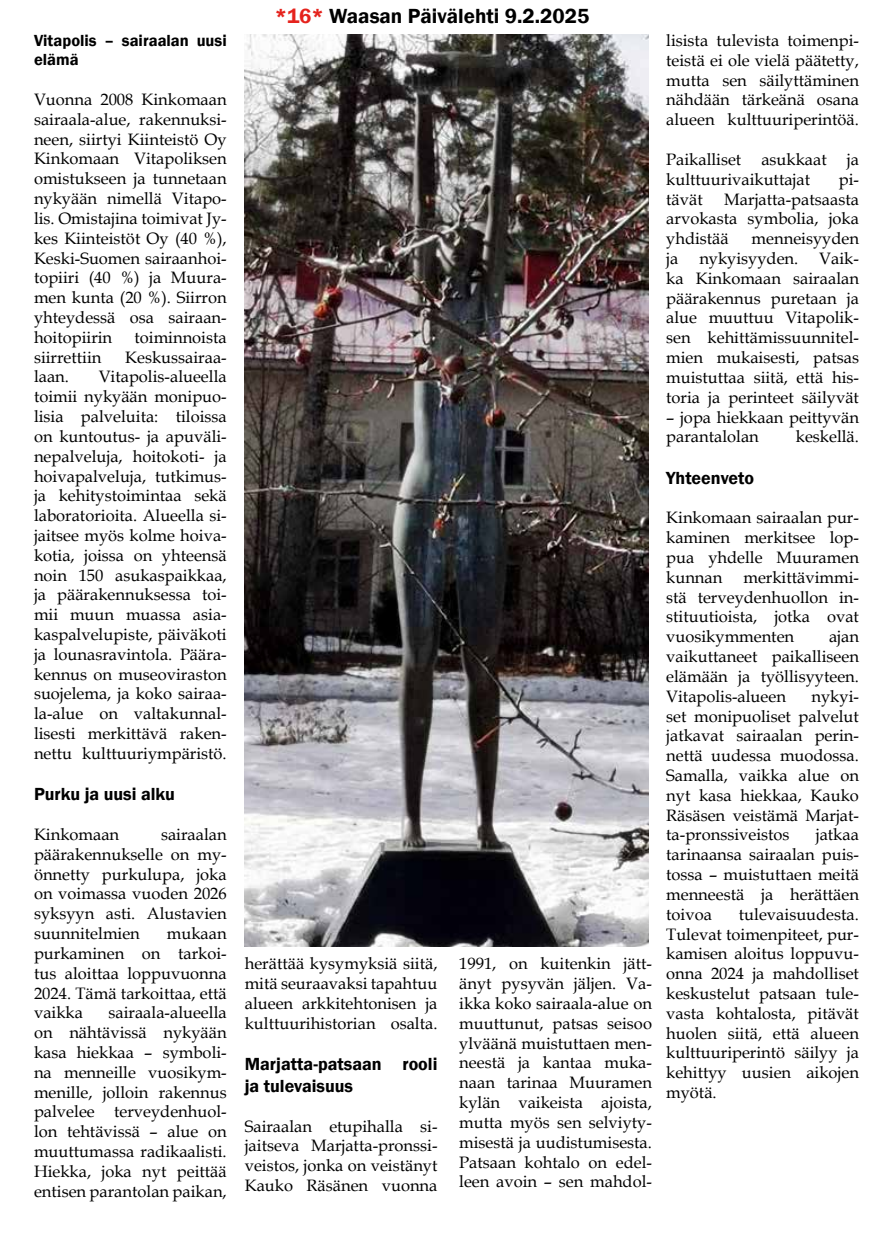
<style>
.page{position:relative;width:893px;height:1234px;background:#fff}
.page>*{position:absolute;margin:0;border:0;box-sizing:border-box;transform-origin:0 0}
.t1{font:600 21px "Franklin Gothic";color:#000}
.t2{font:600 18px/21.6px "Franklin Gothic";color:#000}
.t3{font:16.5px/19.8px "Book Antiqua";color:#000;text-align:justify}
.t4{font:600 16.5px/19.8px "Franklin Gothic";color:#000}
.s1{color:#e5231d}
</style>
<div class="page">
<img style="left:245px;top:34px;width:403px;height:912px">
<p class="t4" style="left:34px;top:30px;width:194px">Vitapolis – sairaalan uusi elämä</p>
<p class="t3" style="left:34px;top:89px;width:194px">Vuonna 2008 Kinkomaan sairaala-alue, rakennuksi&shy;neen, siirtyi Kiinteistö Oy Kinkomaan Vitapoliksen omistukseen ja tunnetaan nykyään nimellä Vitapo&shy;lis. Omistajina toimivat Jy&shy;kes Kiinteistöt Oy (40 %), Keski-Suomen sairaanhoi&shy;topiiri (40 %) ja Muura&shy;men kunta (20 %). Siirron yhteydessä osa sairaan&shy;hoitopiirin</p>
<p class="t3" style="left:135px;top:327px;width:94px">toiminnoista</p>
<p class="t3" style="left:34px;top:346px;width:69px">siirrettiin</p>
<p class="t3" style="left:125px;top:346px;width:103px">Keskussairaa-</p>
<p class="t3" style="left:34px;top:366px;width:37px">laan.</p>
<p class="t3" style="left:34px;top:366px;width:194px;text-indent:65px">Vitapolis-alueella toimii nykyään monipuo&shy;lisia palveluita: tiloissa on kuntoutus- ja apuväli&shy;nepalveluja, hoitokoti- ja hoivapalveluja, tutkimus&shy;ja kehitystoimintaa sekä laboratorioita. Alueella si&shy;jaitsee myös kolme hoiva&shy;kotia, joissa on yhteensä noin 150 asukaspaikkaa, ja päärakennuksessa toi&shy;mii muun muassa asia&shy;kaspalvelupiste, päiväkoti ja lounasravintola. Päära&shy;kennus on museoviraston suojelema, ja koko sairaa&shy;la-alue on valtakunnal&shy;lisesti merkittävä raken&shy;nettu kulttuuriympäristö.</p>
<p class="t2" style="left:34px;top:783px;width:142px">Purku ja uusi alku</p>
<p class="t3" style="left:34px;top:823px;width:87px">Kinkomaan</p>
<p class="t3" style="left:34px;top:823px;width:194px;text-indent:127px">sairaalan päärakennukselle on my&shy;önnetty purkulupa, joka on voimassa vuoden 2026 syksyyn asti. Alustavien suunnitelmien</p>
<p class="t3" style="left:34px;top:922px;width:194px;text-indent:133px">mukaan purkaminen on tarkoi&shy;tus aloittaa loppuvuonna 2024. Tämä tarkoittaa, että vaikka</p>
<p class="t3" style="left:34px;top:1002px;width:194px;text-indent:74px">sairaala-alueella on nähtävissä nykyään kasa hiekkaa – symboli&shy;na menneille vuosikym&shy;menille, jolloin rakennus palvelee terveydenhuol&shy;lon tehtävissä – alue on muuttumassa radikaalisti.<br>Hiekka, joka nyt peittää entisen parantolan paikan,</p>
<p class="t1" style="left:275px;top:3px;width:316px"><span class="s1">*16*</span> Waasan Päivälehti 9.2.2025</p>
<p class="t3" style="left:245px;top:953px;width:194px">herättää kysymyksiä siitä, mitä seuraavaksi tapahtuu alueen arkkitehtonisen ja kulttuurihistorian osalta.</p>
<p class="t2" style="left:245px;top:1053px;width:194px">Marjatta-patsaan rooli ja tulevaisuus</p>
<p class="t3" style="left:245px;top:1115px;width:194px">Sairaalan etupihalla si&shy;jaitseva Marjatta-pronssi&shy;veistos, jonka on veistänyt Kauko Räsänen vuonna</p>
<p class="t3" style="left:459px;top:953px;width:194px">1991, on kuitenkin jätt&shy;änyt pysyvän jäljen. Va&shy;ikka koko sairaala-alue on muuttunut, patsas seisoo ylväänä muistuttaen men&shy;neestä ja kantaa muka&shy;naan tarinaa Muuramen kylän vaikeista ajoista, mutta myös sen selviyty&shy;misestä ja uudistumisesta.<br>Patsaan kohtalo on edel&shy;leen avoin – sen mahdol-</p>
<p class="t3" style="left:666px;top:30px;width:194px">lisista tulevista toimenpi&shy;teistä ei ole vielä päätetty, mutta sen säilyttäminen nähdään tärkeänä osana alueen kulttuuriperintöä.</p>
<p class="t3" style="left:666px;top:149px;width:194px">Paikalliset asukkaat ja kulttuurivaikuttajat</p>
<p class="t3" style="left:839px;top:169px;width:22px">pi-</p>
<p class="t3" style="left:666px;top:189px;width:194px;text-indent:58px">Marjatta-patsaasta arvokasta symbolia, joka yhdistää</p>
<p class="t3" style="left:666px;top:189px;width:38px">tävät</p>
<p class="t3" style="left:752px;top:228px;width:109px">menneisyyden</p>
<p class="t3" style="left:666px;top:248px;width:14px">ja</p>
<p class="t3" style="left:699px;top:248px;width:100px">nykyisyyden.</p>
<p class="t3" style="left:666px;top:248px;width:194px;text-indent:153px">Vaik&shy;ka Kinkomaan sairaalan päärakennus puretaan ja alue muuttuu Vitapolik&shy;sen kehittämissuunnitel&shy;mien mukaisesti, patsas muistuttaa siitä, että his&shy;toria ja perinteet säilyvät</p>
<p class="t3" style="left:666px;top:406px;width:194px">– jopa hiekkaan peittyvän parantalolan</p>
<p class="t3" style="left:796px;top:426px;width:65px">keskellä.</p>
<p class="t2" style="left:666px;top:467px;width:89px">Yhteenveto</p>
<p class="t3" style="left:666px;top:507px;width:194px">Kinkomaan sairaalan pur&shy;kaminen merkitsee lop&shy;pua yhdelle Muuramen kunnan</p>
<p class="t3" style="left:666px;top:567px;width:194px;text-indent:77px">merkittävimmi&shy;stä terveydenhuollon in&shy;stituutioista, jotka ovat vuosikymmenten</p>
<p class="t3" style="left:666px;top:626px;width:194px;text-indent:163px">ajan vaikuttaneet paikalliseen elämään ja työllisyyteen.<br>Vitapolis-alueen</p>
<p class="t3" style="left:666px;top:685px;width:194px;text-indent:145px">nykyi&shy;set monipuoliset palvelut jatkavat sairaalan perin&shy;nettä uudessa muodossa.<br>Samalla, vaikka alue on nyt kasa hiekkaa, Kauko Räsäsen veistämä Marjat&shy;ta-pronssiveistos</p>
<p class="t3" style="left:666px;top:824px;width:194px;text-indent:150px">jatkaa tarinaansa sairaalan puis&shy;tossa – muistuttaen meitä menneestä ja herättäen toivoa</p>
<p class="t3" style="left:666px;top:903px;width:194px;text-indent:73px">tulevaisuudesta.<br>Tulevat toimenpiteet, pur&shy;kamisen aloitus loppuvu&shy;onna 2024 ja mahdolliset keskustelut patsaan tule&shy;vasta kohtalosta, pitävät huolen siitä, että alueen kulttuuriperintö säilyy ja kehittyy uusien aikojen myötä.</p>
</div>
